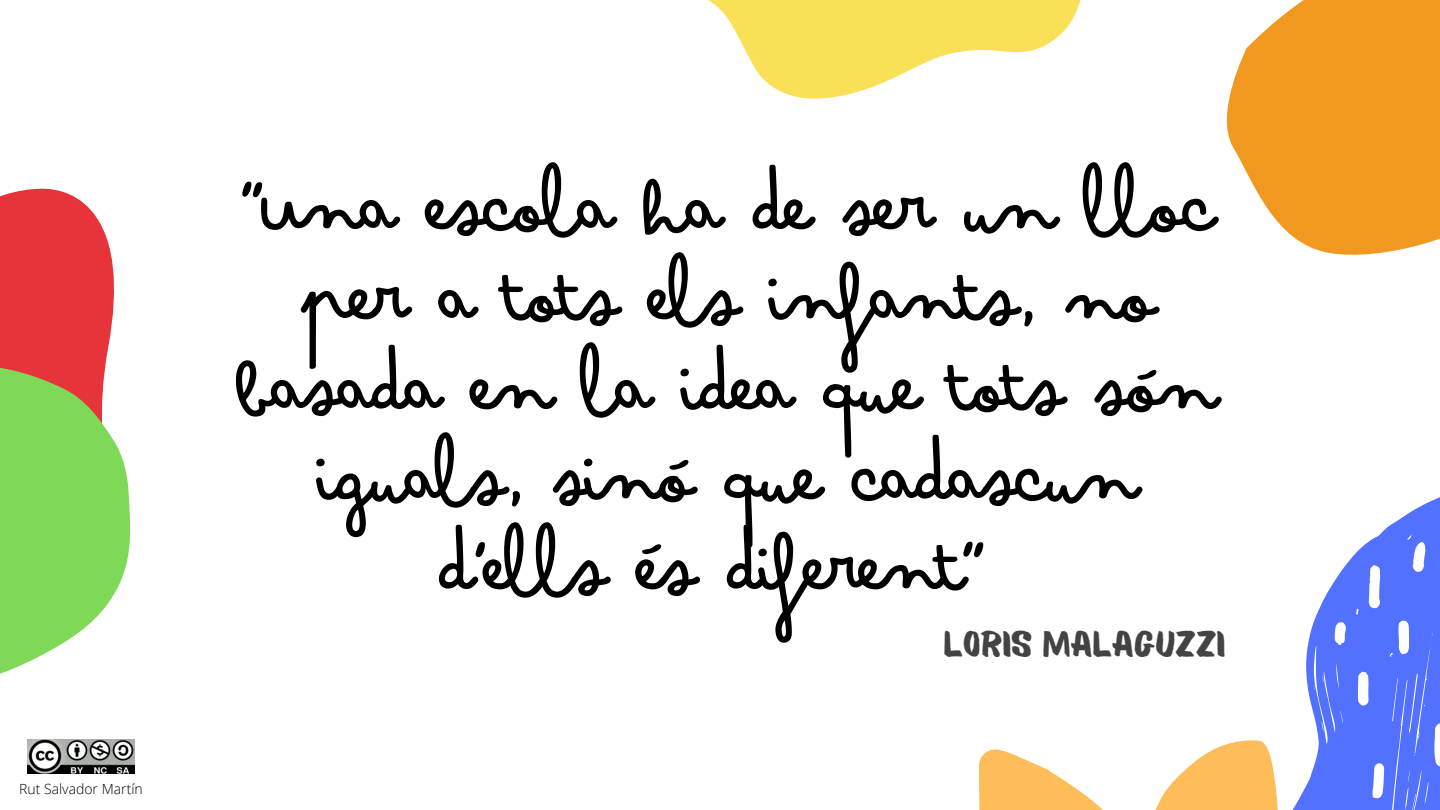
<style>
.page{position:relative;width:1440px;height:810px;background:#fff}
.page>*{position:absolute;margin:0;border:0;box-sizing:border-box;transform-origin:0 0}
.t1{font:80px/90px "Bimbo sharpie";color:#000;text-align:center}
.t2{font:36px "Balmy";color:#434343}
.t3{font:300 14px "Open Sans";color:#000}
</style>
<div class="page">
<svg style="left:1292px;top:497px;width:148px;height:313px;fill:#5271ff"></svg>
<svg style="left:0;top:188px;width:131px;height:486px"></svg>
<svg style="left:979px;top:740px;width:299px;height:70px"></svg>
<svg style="left:1226px;top:0;width:214px;height:255px;background:#f3a640"></svg>
<svg style="left:708px;top:0;width:373px;height:99px;fill:#fae056"></svg>
<img style="left:28px;top:739px;width:106px;height:35px">
<p class="t3" style="left:19px;top:779px;width:125px">Rut Salvador Martín</p>
<p class="t1" style="left:242px;top:157px;width:978px">"Una escola ha de ser un lloc per a tots els infants, no basada en la idea que tots són iguals, sinó que cadascun d'ells és diferent"</p>
<p class="t2" style="left:944px;top:630px;width:283px">LORIS MALAGUZZI</p>
</div>
